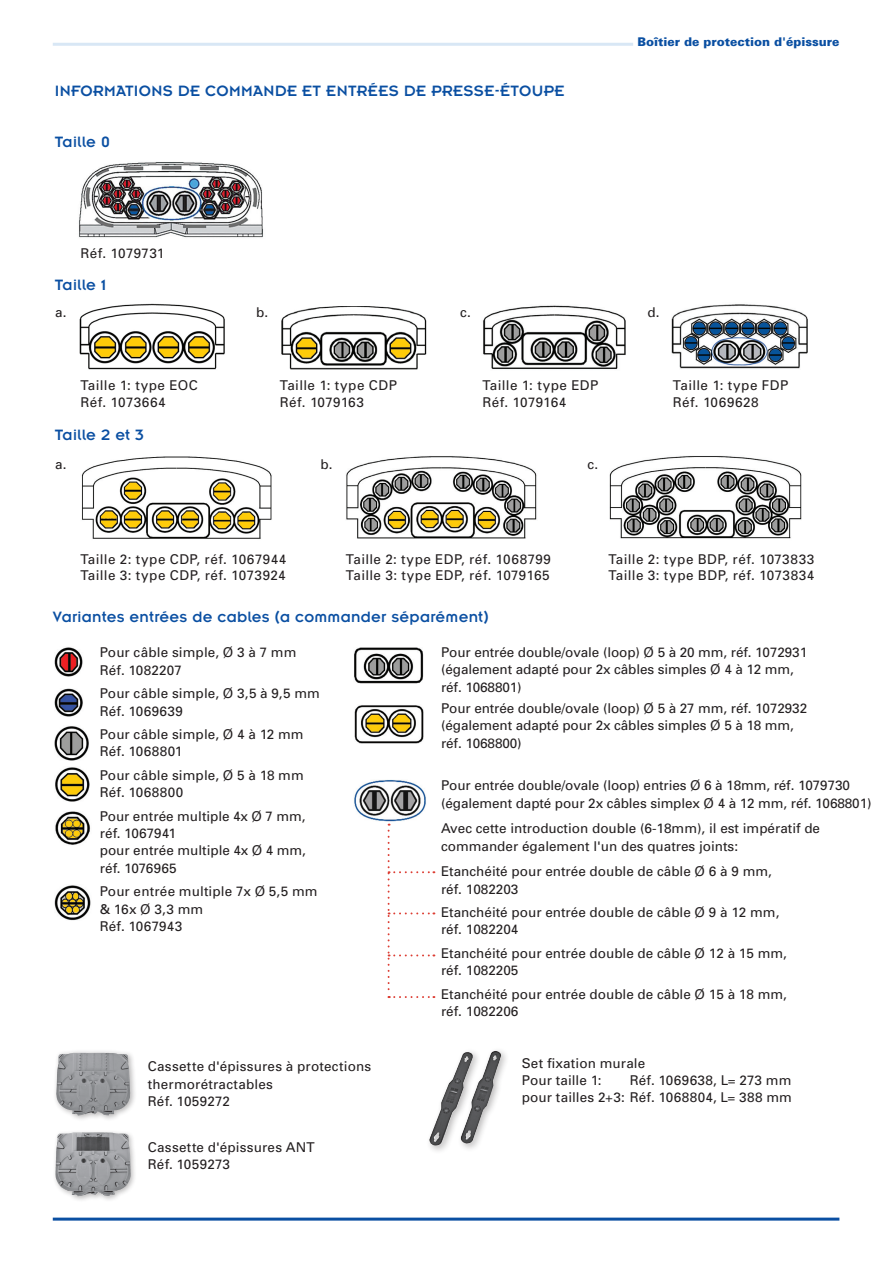
<style>
.page{position:relative;width:893px;height:1263px;background:#fff}
.page>*{position:absolute;margin:0;border:0;box-sizing:border-box;transform-origin:0 0}
.t1{font:16.5px "Insignia";letter-spacing:.015em;color:#0a4fa2}
.t2{font:13.5px/17.2px "Univers";color:#231f20}
.t3{font:13.5px "Univers";letter-spacing:.035em;color:#231f20}
.t4{font:13.5px "Univers";letter-spacing:.03em;color:#231f20}
.t5{font:13.5px/17.2px "Univers";letter-spacing:.02em;color:#231f20;text-align:right}
.t6{font:13.5px "Univers";letter-spacing:.04em;color:#231f20}
.t7{font:900 12px "Univers";color:#0a4fa2}
</style>
<div class="page">
<hr style="left:53px;top:43px;width:580px;height:3px;background:#d8e7f5">
<hr style="left:53px;top:1217px;width:786px;height:3px;background:#0a4fa2">
<img style="left:81px;top:456px;width:191px;height:83px">
<img style="left:610px;top:456px;width:191px;height:83px">
<img style="left:346px;top:456px;width:191px;height:82px">
<img style="left:55px;top:688px;width:28px;height:29px">
<img style="left:55px;top:767px;width:34px;height:35px">
<img style="left:354px;top:647px;width:69px;height:36px">
<img style="left:355px;top:705px;width:68px;height:39px">
<img style="left:55px;top:885px;width:36px;height:36px">
<img style="left:55px;top:811px;width:36px;height:34px">
<img style="left:79px;top:303px;width:146px;height:67px">
<img style="left:281px;top:306px;width:146px;height:64px">
<img style="left:483px;top:305px;width:143px;height:64px">
<img style="left:671px;top:304px;width:136px;height:65px">
<img style="left:79px;top:162px;width:184px;height:76px">
<div style="left:425px;top:1047px;width:85px;height:107px;background:#231f20;opacity:.3"></div>
<img style="left:461px;top:1052px;width:33px;height:92px">
<div style="left:53px;top:1049px;width:84px;height:73px;background:#231f20;opacity:.3"></div>
<img style="left:56px;top:1053px;width:30px;height:62px">
<div style="left:52px;top:1129px;width:85px;height:74px;background:#231f20;opacity:.3"></div>
<img style="left:55px;top:1132px;width:51px;height:64px">
<img style="left:55px;top:647px;width:28px;height:29px">
<img style="left:54px;top:726px;width:35px;height:34px">
<img style="left:354px;top:780px;width:72px;height:42px">
<svg style="left:388px;top:824px;width:46px;height:174px"></svg>
<p class="t1" style="left:55px;top:83px;width:511px">INFORMATIONS DE COMMANDE ET ENTRÉES DE PRESSE-ÉTOUPE</p>
<p class="t1" style="left:55px;top:133px;width:57px">Taille 0</p>
<p class="t5" style="left:80px;top:245px;width:86px">Réf. 1079731</p>
<p class="t1" style="left:55px;top:276px;width:53px">Taille 1</p>
<p class="t7" style="left:638px;top:34px;width:203px">Boîtier de protection d'épissure</p>
<p class="t2" style="left:55px;top:304px;width:13px">a.</p>
<p class="t2" style="left:256px;top:304px;width:14px">b.</p>
<p class="t2" style="left:460px;top:304px;width:12px">c.</p>
<p class="t2" style="left:648px;top:304px;width:14px">d.</p>
<p class="t4" style="left:80px;top:377px;width:119px">Taille 1: type EOC</p>
<p class="t3" style="left:280px;top:377px;width:119px">Taille 1: type CDP</p>
<p class="t4" style="left:482px;top:377px;width:118px">Taille 1: type EDP</p>
<p class="t4" style="left:673px;top:377px;width:117px">Taille 1: type FDP</p>
<p class="t3" style="left:80px;top:393px;width:87px">Réf. 1073664</p>
<p class="t5" style="left:280px;top:393px;width:86px">Réf. 1079163</p>
<p class="t5" style="left:482px;top:393px;width:86px">Réf. 1079164</p>
<p class="t6" style="left:673px;top:393px;width:87px">Réf. 1069628</p>
<p class="t1" style="left:55px;top:427px;width:91px">Taille 2 et 3</p>
<p class="t2" style="left:55px;top:455px;width:13px">a.</p>
<p class="t2" style="left:321px;top:455px;width:14px">b.</p>
<p class="t2" style="left:588px;top:455px;width:12px">c.</p>
<p class="t3" style="left:80px;top:551px;width:207px">Taille 2: type CDP, réf. 1067944</p>
<p class="t6" style="left:346px;top:551px;width:207px">Taille 2: type EDP, réf. 1068799</p>
<p class="t3" style="left:608px;top:551px;width:208px">Taille 2: type BDP, réf. 1073833</p>
<p class="t4" style="left:80px;top:567px;width:207px">Taille 3: type CDP, réf. 1073924</p>
<p class="t4" style="left:346px;top:567px;width:205px">Taille 3: type EDP, réf. 1079165</p>
<p class="t3" style="left:608px;top:567px;width:207px">Taille 3: type BDP, réf. 1073834</p>
<p class="t1" style="left:53px;top:609px;width:437px">Variantes entrées de cables (a commander séparément)</p>
<p class="t2" style="left:100px;top:644px;width:198px">Pour câble simple, Ø 3 à 7 mm<br>Réf. 1082207</p>
<p class="t2" style="left:100px;top:685px;width:222px">Pour câble simple, Ø 3,5 à 9,5 mm<br>Réf. 1069639</p>
<p class="t2" style="left:100px;top:725px;width:205px">Pour câble simple, Ø 4 à 12 mm<br>Réf. 1068801</p>
<p class="t2" style="left:100px;top:766px;width:206px">Pour câble simple, Ø 5 à 18 mm<br>Réf. 1068800</p>
<p class="t2" style="left:100px;top:807px;width:208px">Pour entrée multiple 4x Ø 7 mm, réf. 1067941<br>pour entrée multiple 4x Ø 4 mm, réf. 1076965</p>
<p class="t2" style="left:100px;top:883px;width:219px">Pour entrée multiple 7x Ø 5,5 mm &amp; 16x Ø 3,3 mm<br>Réf. 1067943</p>
<p class="t2" style="left:441px;top:643px;width:368px">Pour entrée double/ovale (loop) Ø 5 à 20 mm, réf. 1072931 (également adapté pour 2x câbles simples Ø 4 à 12 mm, réf. 1068801)</p>
<p class="t2" style="left:441px;top:699px;width:368px">Pour entrée double/ovale (loop) Ø 5 à 27 mm, réf. 1072932 (également adapté pour 2x câbles simples Ø 5 à 18 mm, réf. 1068800)</p>
<p class="t2" style="left:441px;top:777px;width:432px">Pour entrée double/ovale (loop) entries Ø 6 à 18mm, réf. 1079730 (également dapté pour 2x câbles simplex Ø 4 à 12 mm, réf. 1068801)</p>
<p class="t2" style="left:441px;top:820px;width:381px">Avec cette introduction double (6-18mm), il est impératif de commander également l'un des quatres joints:</p>
<p class="t2" style="left:441px;top:863px;width:332px">Etanchéité pour entrée double de câble Ø 6 à 9 mm, réf. 1082203</p>
<p class="t2" style="left:441px;top:903px;width:340px">Etanchéité pour entrée double de câble Ø 9 à 12 mm, réf. 1082204</p>
<p class="t2" style="left:441px;top:944px;width:347px">Etanchéité pour entrée double de câble Ø 12 à 15 mm, réf. 1082205</p>
<p class="t2" style="left:441px;top:985px;width:347px">Etanchéité pour entrée double de câble Ø 15 à 18 mm, réf. 1082206</p>
<p class="t2" style="left:148px;top:1058px;width:225px">Cassette d'épissures à protections thermorétractables<br>Réf. 1059272</p>
<p class="t2" style="left:148px;top:1138px;width:169px">Cassette d'épissures ANT<br>Réf. 1059273</p>
<p class="t2" style="left:522px;top:1054px;width:125px">Set fixation murale<br>Pour taille 1:</p>
<p class="t5" style="left:522px;top:1071px;width:272px">Réf. 1069638, L= 273 mm<br>pour tailles 2+3: Réf. 1068804, L= 388 mm</p>
</div>
